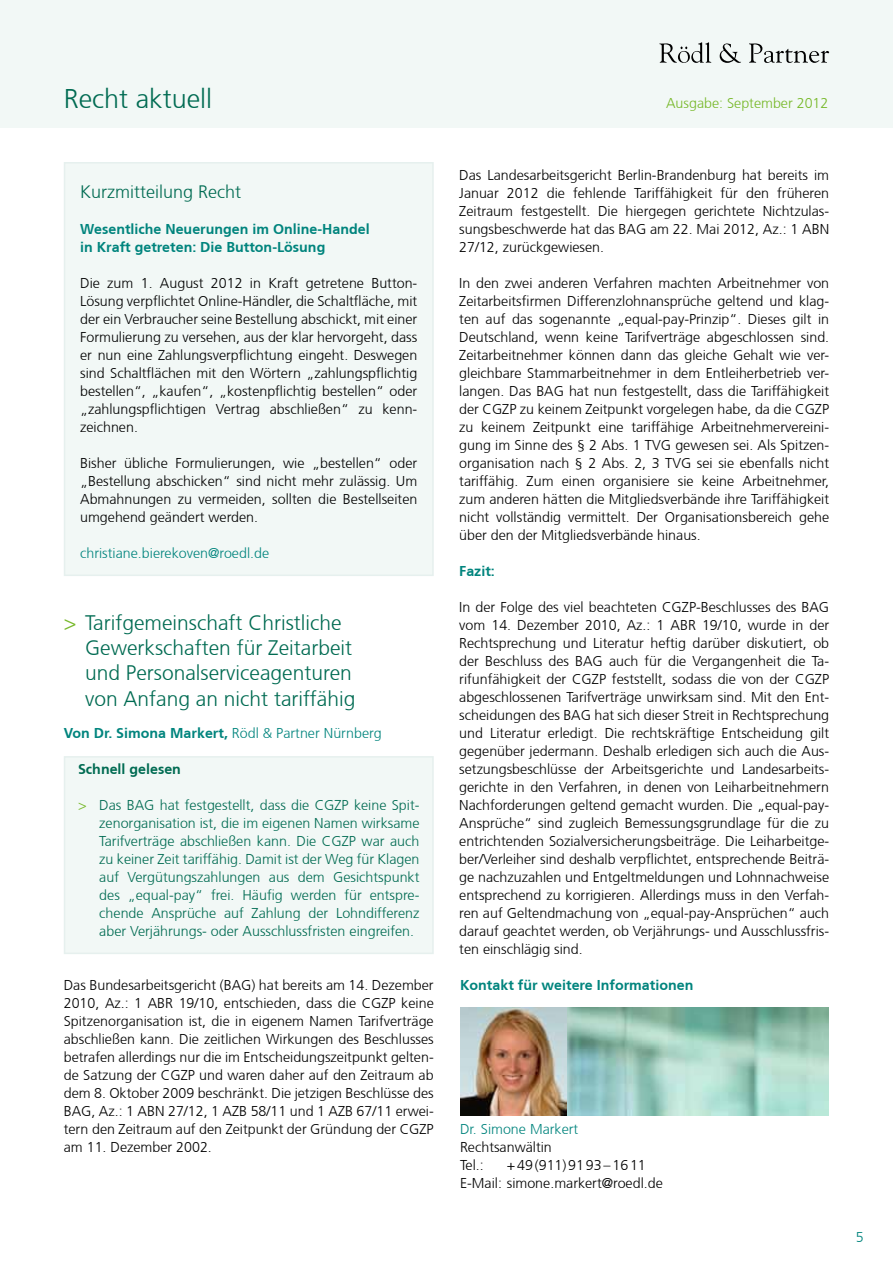
<style>
.page{position:relative;width:893px;height:1263px;background:#fff}
.page>*{position:absolute;margin:0;border:0;box-sizing:border-box;transform-origin:0 0}
.t1{font:300 27px "Frutiger CE";color:#006b52}
.t2{font:300 21px/25.2px "Frutiger CE";color:#006b52}
.t3{font:300 18px "Frutiger CE";color:#006b52}
.t4{font:300 14.25px/18px "Frutiger CE";color:#000;text-align:justify}
.t5{font:300 14.25px/18px "Frutiger CE";color:#006b52;text-align:justify}
.t6{font:700 14.25px/18px "Frutiger CE";color:#00847d}
.t7{font:300 14.25px "Frutiger CE";color:#00847d}
.t8{font:300 14.25px "Frutiger CE";color:#76b828}
.t9{font:700 14.25px "Frutiger CE";color:#006b52}
.s1{color:#76b828}
.s2{font-weight:300}
</style>
<div class="page">
<div style="left:65px;top:757px;width:368px;height:196px;background:#f2f8f6"></div>
<div style="left:64px;top:756px;width:370px;height:198px;border:2px solid #e6f0ee"></div>
<img style="left:566px;top:1008px;width:262px;height:107px">
<img style="left:460px;top:1008px;width:106px;height:107px">
<div style="left:0;top:0;width:893px;height:128px;background:#f2f8f6"></div>
<svg style="left:659px;top:42px;width:52px;height:21px"></svg>
<svg style="left:720px;top:43px;width:21px;height:20px"></svg>
<svg style="left:749px;top:43px;width:80px;height:20px"></svg>
<div style="left:65px;top:163px;width:368px;height:412px;background:#f2f8f6"></div>
<div style="left:64px;top:162px;width:370px;height:414px;border:2px solid #e6f0ee"></div>
<h1 class="t1" style="left:64px;top:83px;width:150px">Recht aktuell</h1>
<p class="t8" style="left:666px;top:95px;width:164px">Ausgabe: September 2012</p>
<p class="t3" style="left:80px;top:181px;width:162px">Kurzmitteilung Recht</p>
<p class="t6" style="left:80px;top:220px;width:291px">Wesentliche Neuerungen im Online-Handel in Kraft getreten: Die Button-Lösung</p>
<p class="t4" style="left:80px;top:274px;width:339px">Die zum 1. August 2012 in Kraft getretene Button-Lösung verpflichtet Online-Händler, die Schaltfläche, mit der ein Verbraucher seine Bestellung abschickt, mit einer Formulierung zu versehen, aus der klar hervorgeht, dass er nun eine Zahlungsverpflichtung eingeht. Deswegen sind Schaltflächen mit den Wörtern „zahlungspflichtig bestellen“, „kaufen“, „kostenpflichtig bestellen“ oder „zahlungspflichtigen Vertrag abschließen“ zu kenn&shy;zeichnen.</p>
<p class="t4" style="left:80px;top:454px;width:339px">Bisher übliche Formulierungen, wie „bestellen“ oder „Bestellung abschicken“ sind nicht mehr zulässig. Um Abmahnungen zu vermeiden, sollten die Bestellseiten umgehend geändert werden.</p>
<p class="t7" style="left:80px;top:545px;width:191px">christiane.bierekoven@roedl.de</p>
<h2 class="t2" style="left:85px;top:610px;width:272px;text-indent:-21px"><span class="s1">&gt;</span> Tarifgemeinschaft Christliche<br>Gewerkschaften für Zeitarbeit und Personalserviceagenturen von Anfang an nicht tariffähig</h2>
<p class="t6" style="left:64px;top:724px;width:320px">Von Dr. Simona Markert, <span class="s2">Rödl &amp; Partner Nürnberg</span></p>
<p class="t9" style="left:78px;top:761px;width:104px">Schnell gelesen</p>
<p class="t5" style="left:99px;top:796px;width:322px;text-indent:-21px"><span class="s1">&gt;</span> Das BAG hat festgestellt, dass die CGZP keine Spit&shy;zenorganisation ist, die im eigenen Namen wirksame Tarifverträge abschließen kann. Die CGZP war auch zu keiner Zeit tariffähig. Damit ist der Weg für Klagen auf Vergütungszahlungen aus dem Gesichtspunkt des „equal-pay“ frei. Häufig werden für entspre&shy;chende Ansprüche auf Zahlung der Lohndifferenz aber Verjährungs- oder Ausschlussfristen eingreifen.</p>
<p class="t4" style="left:64px;top:976px;width:371px">Das Bundesarbeitsgericht (BAG) hat bereits am 14. Dezember 2010, Az.: 1 ABR 19/10, entschieden, dass die CGZP keine Spitzenorganisation ist, die in eigenem Namen Tarifverträge abschließen kann. Die zeitlichen Wirkungen des Beschlusses betrafen allerdings nur die im Entscheidungszeitpunkt gelten&shy;de Satzung der CGZP und waren daher auf den Zeitraum ab dem 8. Oktober 2009 beschränkt. Die jetzigen Beschlüsse des BAG, Az.: 1 ABN 27/12, 1 AZB 58/11 und 1 AZB 67/11 erwei&shy;tern den Zeitraum auf den Zeitpunkt der Gründung der CGZP am 11. Dezember 2002.</p>
<p class="t4" style="left:459px;top:166px;width:371px">Das Landesarbeitsgericht Berlin-Brandenburg hat bereits im Januar 2012 die fehlende Tariffähigkeit für den früheren Zeitraum festgestellt. Die hiergegen gerichtete Nichtzulas&shy;sungsbeschwerde hat das BAG am 22. Mai 2012, Az.: 1 ABN 27/12, zurückgewiesen.</p>
<p class="t4" style="left:459px;top:274px;width:371px">In den zwei anderen Verfahren machten Arbeitnehmer von Zeitarbeitsfirmen Differenzlohnansprüche geltend und klag&shy;ten auf das sogenannte „equal-pay-Prinzip“. Dieses gilt in Deutschland, wenn keine Tarifverträge abgeschlossen sind.<br>Zeitarbeitnehmer können dann das gleiche Gehalt wie ver&shy;gleichbare Stammarbeitnehmer in dem Entleiherbetrieb ver&shy;langen. Das BAG hat nun festgestellt, dass die Tariffähigkeit der CGZP zu keinem Zeitpunkt vorgelegen habe, da die CGZP zu keinem Zeitpunkt eine tariffähige Arbeitnehmervereini&shy;gung im Sinne des § 2 Abs. 1 TVG gewesen sei. Als Spitzen&shy;organisation nach § 2 Abs. 2, 3 TVG sei sie ebenfalls nicht tariffähig. Zum einen organisiere sie keine Arbeitnehmer, zum anderen hätten die Mitgliedsverbände ihre Tariffähigkeit nicht vollständig vermittelt. Der Organisationsbereich gehe über den der Mitgliedsverbände hinaus.</p>
<p class="t6" style="left:459px;top:562px;width:37px">Fazit:</p>
<p class="t4" style="left:459px;top:598px;width:371px">In der Folge des viel beachteten CGZP-Beschlusses des BAG vom 14. Dezember 2010, Az.: 1 ABR 19/10, wurde in der Rechtsprechung und Literatur heftig darüber diskutiert, ob der Beschluss des BAG auch für die Vergangenheit die Ta&shy;rifunfähigkeit der CGZP feststellt, sodass die von der CGZP abgeschlossenen Tarifverträge unwirksam sind. Mit den Ent&shy;scheidungen des BAG hat sich dieser Streit in Rechtsprechung und Literatur erledigt. Die rechtskräftige Entscheidung gilt gegenüber jedermann. Deshalb erledigen sich auch die Aus&shy;setzungsbeschlüsse der Arbeitsgerichte und Landesarbeits&shy;gerichte in den Verfahren, in denen von Leiharbeitnehmern Nachforderungen geltend gemacht wurden. Die „equal-pay-Ansprüche“ sind zugleich Bemessungsgrundlage für die zu entrichtenden Sozialversicherungsbeiträge. Die Leiharbeitge&shy;ber/Verleiher sind deshalb verpflichtet, entsprechende Beiträ&shy;ge nachzuzahlen und Entgeltmeldungen und Lohnnachweise entsprechend zu korrigieren. Allerdings muss in den Verfah&shy;ren auf Geltendmachung von „equal-pay-Ansprüchen“ auch darauf geachtet werden, ob Verjährungs- und Ausschlussfris&shy;ten einschlägig sind.</p>
<p class="t6" style="left:460px;top:976px;width:235px">Kontakt für weitere Informationen</p>
<p class="t7" style="left:460px;top:1121px;width:120px">Dr. Simone Markert</p>
<p class="t4" style="left:460px;top:1138px;width:93px">Rechtsanwältin<br>Tel.:</p>
<p class="t4" style="left:460px;top:1156px;width:204px;text-indent:47px">+49(911)9193–1611<br>E-Mail: simone.markert@roedl.de</p>
<p class="t7" style="left:856px;top:1229px;width:9px">5</p>
</div>
